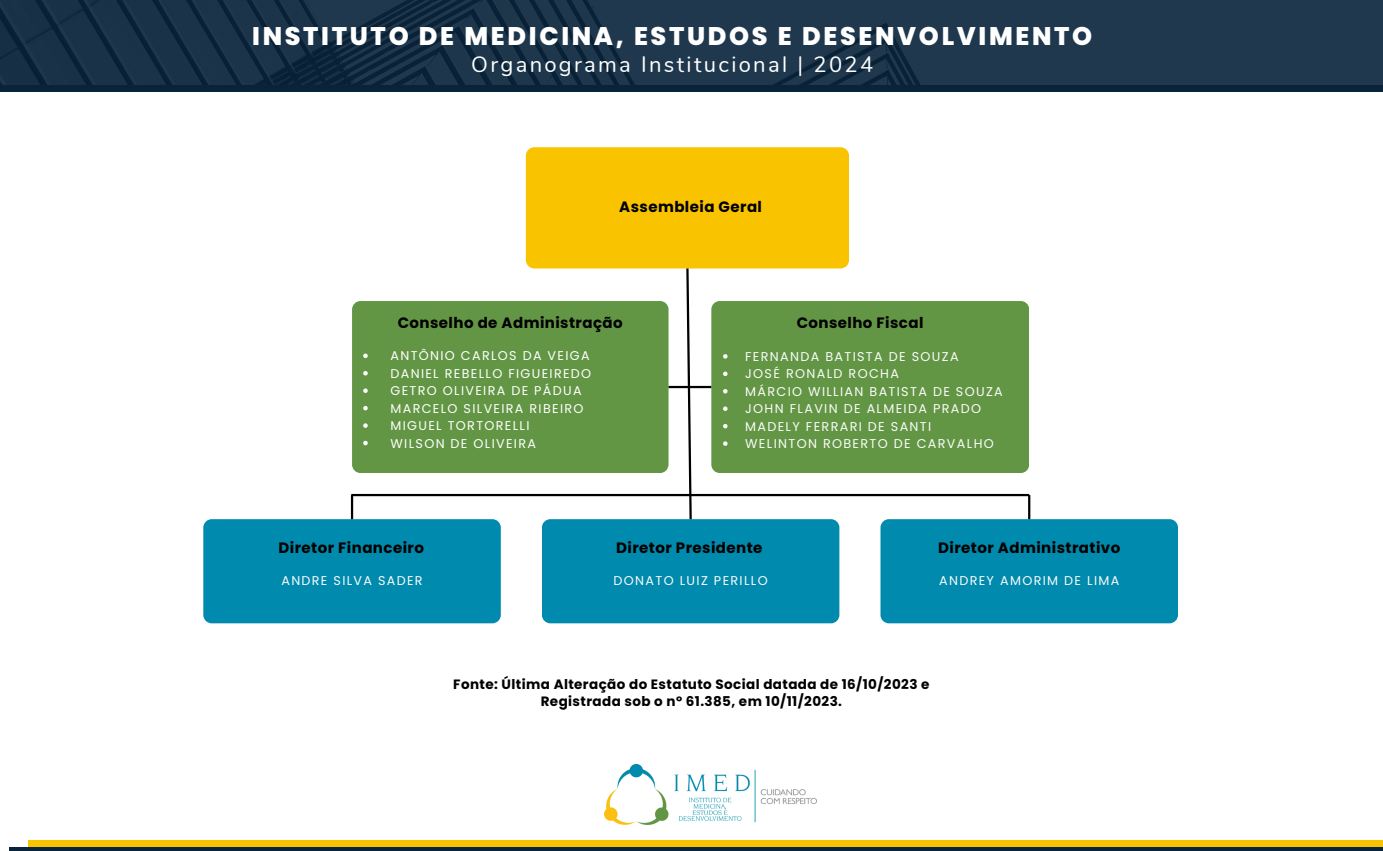
<style>
.page{position:relative;width:1383px;height:851px;background:#fff}
.page>*{position:absolute;margin:0;border:0;box-sizing:border-box;transform-origin:0 0}
.t1{font:800 25.5px "Poppins";letter-spacing:.105em;color:#fff}
.t2{font:21.98px "Nunito";letter-spacing:.105em;color:#fff}
.t3{font:700 15px "Poppins";letter-spacing:.03em;color:#000}
.t4{font:700 13.5px/16.9px "Poppins";letter-spacing:.03em;color:#000;text-align:center}
.t5{font:12.75px "Poppins";letter-spacing:.105em;color:#fbfbfb}
.t6{font:12.75px "Poppins";letter-spacing:.105em;color:#fff}
</style>
<div class="page">
<div style="left:0;top:0;width:1382px;height:91px;background:#08233a"></div>
<img style="left:0;top:1px;width:1382px;height:84px">
<div style="left:28px;top:840px;width:1354px;height:10px;background:#fac300"></div>
<hr style="left:9px;top:847px;width:1373px;height:3px;background:#08233a">
<div style="left:526px;top:147px;width:322px;height:121px;background:#fac300;border-radius:8px"></div>
<img style="left:604px;top:764px;width:212px;height:60px">
<div style="left:352px;top:301px;width:316px;height:172px;background:#629644;border-radius:8px"></div>
<svg style="left:363px;top:353px;width:4px;height:5px"></svg>
<svg style="left:363px;top:371px;width:4px;height:4px"></svg>
<svg style="left:363px;top:388px;width:4px;height:5px"></svg>
<svg style="left:363px;top:406px;width:4px;height:4px"></svg>
<svg style="left:363px;top:423px;width:4px;height:5px"></svg>
<svg style="left:363px;top:441px;width:4px;height:4px"></svg>
<div style="left:711px;top:301px;width:317px;height:172px;background:#629644;border-radius:8px"></div>
<svg style="left:723px;top:354px;width:4px;height:4px"></svg>
<svg style="left:723px;top:371px;width:4px;height:5px"></svg>
<svg style="left:723px;top:389px;width:4px;height:4px"></svg>
<svg style="left:723px;top:406px;width:4px;height:5px"></svg>
<svg style="left:723px;top:424px;width:4px;height:4px"></svg>
<svg style="left:723px;top:441px;width:4px;height:5px"></svg>
<div style="left:203px;top:519px;width:297px;height:104px;background:#008aad;border-radius:8px"></div>
<div style="left:542px;top:519px;width:297px;height:104px;background:#008aad;border-radius:8px"></div>
<div style="left:880px;top:519px;width:297px;height:104px;background:#008aad;border-radius:8px"></div>
<svg style="left:685px;top:268px;width:7px;height:252px"></svg>
<hr style="left:668px;top:386px;width:43px;height:2px;background:#000">
<hr style="left:351px;top:494px;width:678px;height:2px;background:#000">
<hr style="left:351px;top:495px;width:2px;height:24px;background:#000">
<hr style="left:1027px;top:495px;width:3px;height:24px;background:#000">
<p class="t1" style="left:252px;top:19px;width:841px">INSTITUTO DE MEDICINA, ESTUDOS E DESENVOLVIMENTO</p>
<p class="t2" style="left:471px;top:50px;width:403px">Organograma Institucional | 2024</p>
<h4 class="t3" style="left:619px;top:196px;width:144px">Assembleia Geral</h4>
<p class="t3" style="left:397px;top:312px;width:226px">Conselho de Administração</p>
<h4 class="t3" style="left:796px;top:312px;width:128px">Conselho Fiscal</h4>
<h1 class="t6" style="left:390px;top:347px;width:200px">ANTÔNIO CARLOS DA VEIGA</h1>
<h2 class="t6" style="left:390px;top:364px;width:202px">DANIEL REBELLO FIGUEIREDO</h2>
<p class="t6" style="left:390px;top:382px;width:192px">GETRO OLIVEIRA DE PÁDUA</p>
<p class="t6" style="left:390px;top:399px;width:194px">MARCELO SILVEIRA RIBEIRO</p>
<p class="t6" style="left:390px;top:416px;width:140px">MIGUEL TORTORELLI</p>
<p class="t6" style="left:390px;top:434px;width:147px">WILSON DE OLIVEIRA</p>
<p class="t5" style="left:745px;top:347px;width:215px">FERNANDA BATISTA DE SOUZA</p>
<p class="t5" style="left:745px;top:365px;width:155px">JOSÉ RONALD ROCHA</p>
<p class="t5" style="left:745px;top:382px;width:259px">MÁRCIO WILLIAN BATISTA DE SOUZA</p>
<p class="t5" style="left:745px;top:400px;width:237px">JOHN FLAVIN DE ALMEIDA PRADO</p>
<p class="t5" style="left:745px;top:417px;width:187px">MADELY FERRARI DE SANTI</p>
<p class="t5" style="left:745px;top:434px;width:250px">WELINTON ROBERTO DE CARVALHO</p>
<p class="t3" style="left:278px;top:537px;width:147px">Diretor Financeiro</p>
<h4 class="t3" style="left:616px;top:537px;width:148px">Diretor Presidente</h4>
<p class="t3" style="left:938px;top:537px;width:183px">Diretor Administrativo</p>
<p class="t5" style="left:281px;top:571px;width:143px">ANDRE SILVA SADER</p>
<p class="t5" style="left:613px;top:571px;width:156px">DONATO LUIZ PERILLO</p>
<p class="t5" style="left:938px;top:571px;width:182px">ANDREY AMORIM DE LIMA</p>
<p class="t4" style="left:453px;top:676px;width:477px">Fonte: Última Alteração do Estatuto Social datada de 16/10/2023 e<br>Registrada sob o nº 61.385, em 10/11/2023.</p>
</div>
